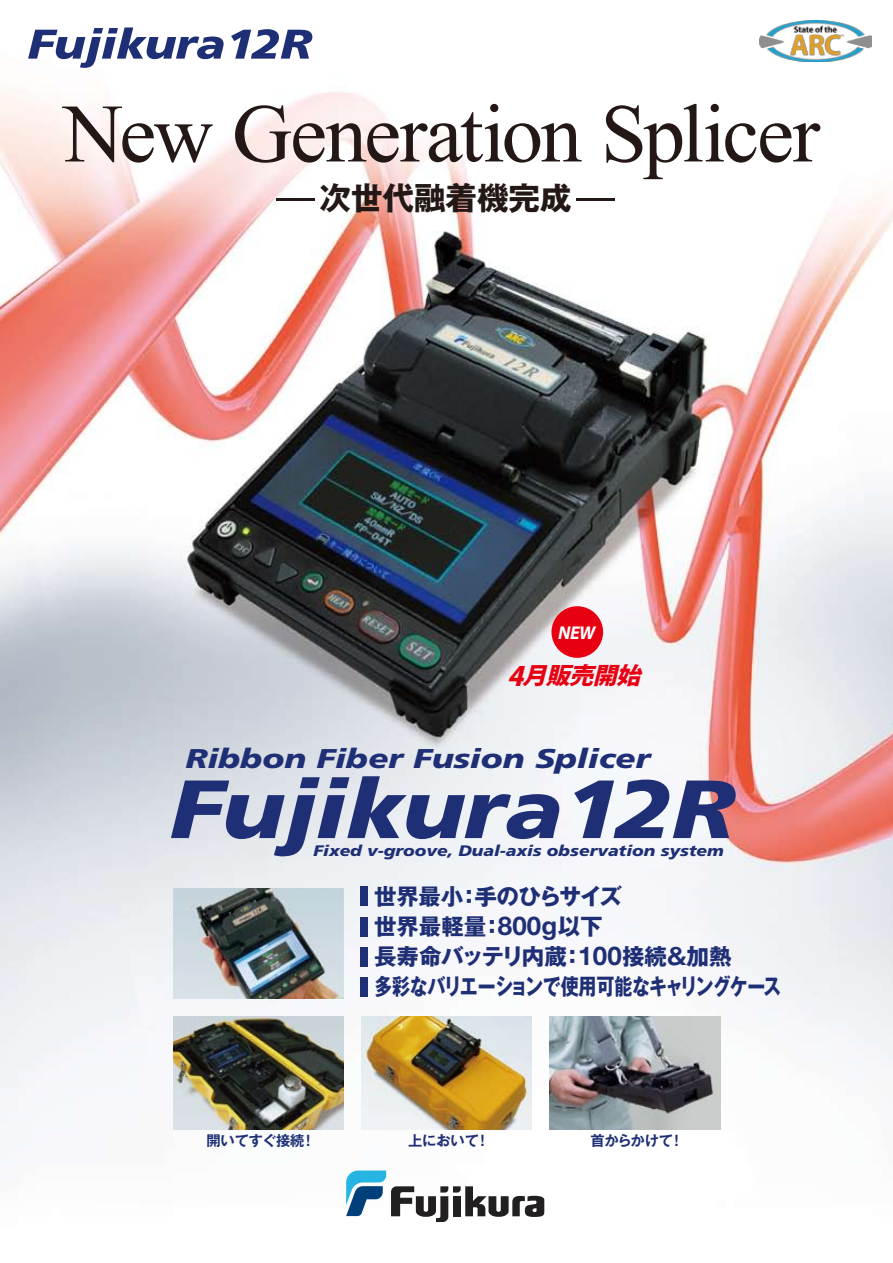
<style>
.page{position:relative;width:893px;height:1263px;background:#fff}
.page>*{position:absolute;margin:0;border:0;box-sizing:border-box;transform-origin:0 0}
.t1{font:82.95px "Times New Roman";letter-spacing:-.03em;color:#231815}
.t2{font:italic 900 82.35px "Frutiger";letter-spacing:-.01em;color:#1f2f75;scale:1.15 1}
.t3{font:700 31.5px "Gothic MB101 Pro";color:#231815}
.t4{font:italic 900 27.15px "Frutiger";color:#1f2f75;scale:1.22 1}
.t5{font:italic 800 23.25px "Koz Go Pro";color:#e60012}
.t6{font:700 22.5px/30.2px "Gothic MB101 Pro";letter-spacing:-.02em;color:#1f2f75}
.t7{font:italic 700 18.6px "Myriad";color:#fff}
.t8{font:italic 900 15.3px "Frutiger";color:#1f2f75;scale:1.15 1}
.t9{font:700 14.25px "Gothic MB101 Pro De";letter-spacing:-.01em;color:#1f2f75}
.s1{font-size:26.25px}
.s2{font-family:"Helvetica Neue LT Std";font-size:25.8px}
</style>
<div class="page">
<img style="left:0;top:27px;width:893px;height:1187px">
<img style="left:549px;top:1016px;width:171px;height:113px">
<img style="left:361px;top:1016px;width:171px;height:113px">
<img style="left:759px;top:20px;width:112px;height:41px">
<svg style="left:346px;top:1170px;width:198px;height:52px"></svg>
<div style="left:551px;top:606px;width:52px;height:52px;background:#e60012;border-radius:50%"></div>
<hr style="left:576px;top:199px;width:39px;height:2px;background:#231815">
<hr style="left:276px;top:199px;width:39px;height:2px;background:#231815">
<div style="left:361px;top:887px;width:7px;height:19px;background:#1f2f75"></div>
<div style="left:361px;top:917px;width:7px;height:19px;background:#1f2f75"></div>
<div style="left:361px;top:947px;width:7px;height:19px;background:#1f2f75"></div>
<div style="left:361px;top:977px;width:7px;height:19px;background:#1f2f75"></div>
<svg style="left:28px;top:28px;width:196px;height:40px"></svg>
<svg style="left:231px;top:29px;width:81px;height:30px"></svg>
<img style="left:173px;top:1016px;width:171px;height:113px">
<img style="left:173px;top:888px;width:171px;height:111px">
<h1 class="t1" style="left:63px;top:78px;width:758px">New Generation Splicer</h1>
<h3 class="t3" style="left:320px;top:171px;width:253px">次世代融着機完成</h3>
<p class="t7" style="left:558px;top:623px;width:38px">NEW</p>
<p class="t5" style="left:507px;top:661px;width:143px"><span class="s1">4</span>月販売開始</p>
<p class="t4" style="left:185px;top:742px;width:383px">Ribbon Fiber Fusion Splicer</p>
<h2 class="t2" style="left:170px;top:760px;width:492px">Fujikura12R</h2>
<p class="t8" style="left:313px;top:842px;width:358px">Fixed v-groove, Dual-axis observation system</p>
<p class="t9" style="left:206px;top:1129px;width:110px">開いてすぐ接続！</p>
<p class="t6" style="left:374px;top:878px;width:409px">世界最小：手のひらサイズ<br>世界最軽量：<span class="s2">800g</span>以下<br>長寿命バッテリ内蔵：<span class="s2">100</span>接続&amp;加熱<br>多彩なバリエーションで使用可能なキャリングケース</p>
<p class="t9" style="left:408px;top:1129px;width:83px">上において！</p>
<p class="t9" style="left:590px;top:1129px;width:95px">首からかけて！</p>
</div>
